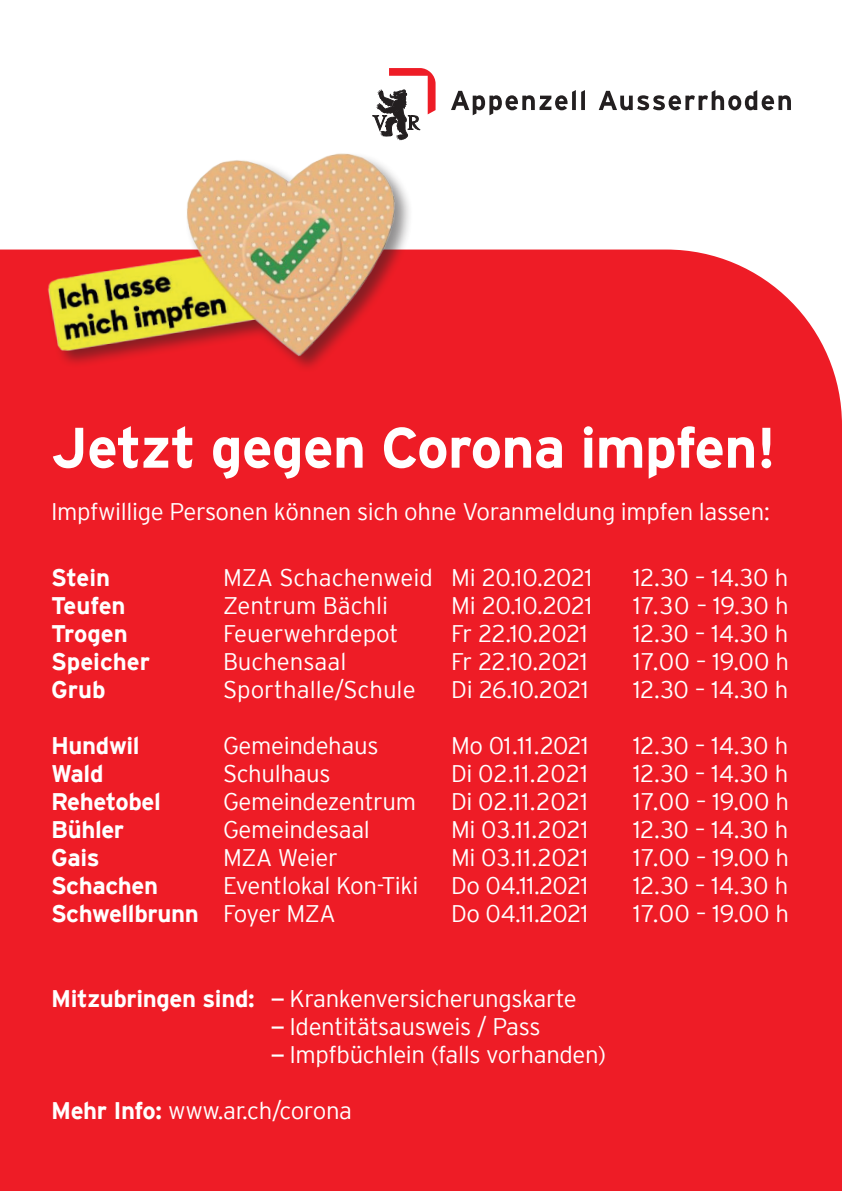
<style>
.page{position:relative;width:842px;height:1191px;background:#fff}
.page>*{position:absolute;margin:0;border:0;box-sizing:border-box;transform-origin:0 0}
.t1{font:700 57px "Interstate";letter-spacing:-.015em;color:#fff}
.t2{font:300 24px "Interstate";letter-spacing:-.015em;color:#fff}
.t3{font:700 24px "Interstate";letter-spacing:-.015em;color:#fff}
.t4{font:300 24px "Interstate";letter-spacing:.01em;color:#fff}
.t5{font:300 24px "Interstate";letter-spacing:.005em;color:#fff}
.s1{font-weight:300}
.s2{font-weight:700}
.s3{font-family:"STIX General";font-weight:700}
</style>
<div class="page">
<div style="left:0;top:249px;width:842px;height:942px;background:#ee1c26"></div>
<svg style="left:451px;top:90px;width:134px;height:25px"></svg>
<svg style="left:599px;top:90px;width:192px;height:20px"></svg>
<svg style="left:373px;top:68px;width:63px;height:54px"></svg>
<div style="left:828px;top:425px;width:14px;height:766px;background:#ee1c26"></div>
<img style="left:16px;top:122px;width:419px;height:280px">
<p class="t1" style="left:51px;top:416px;width:726px">Jetzt gegen Corona impfen!</p>
<p class="t2" style="left:51px;top:498px;width:720px">Impfwillige Personen können sich ohne Voranmeldung impfen lassen:</p>
<p class="t3" style="left:51px;top:564px;width:61px">Stein</p>
<p class="t2" style="left:223px;top:564px;width:371px">MZA Schachenweid Mi 20.10.2021</p>
<p class="t2" style="left:633px;top:564px;width:157px">12.30 – 14.30 h</p>
<p class="t3" style="left:51px;top:592px;width:76px">Teufen</p>
<p class="t2" style="left:223px;top:592px;width:167px">Zentrum Bächli</p>
<p class="t2" style="left:451px;top:592px;width:143px">Mi 20.10.2021</p>
<p class="t2" style="left:633px;top:592px;width:157px">17.30 – 19.30 h</p>
<p class="t3" style="left:51px;top:620px;width:78px">Trogen</p>
<p class="t2" style="left:223px;top:620px;width:177px">Feuerwehrdepot</p>
<p class="t2" style="left:451px;top:620px;width:138px">Fr 22.10.2021</p>
<p class="t2" style="left:633px;top:620px;width:157px">12.30 – 14.30 h</p>
<p class="t3" style="left:51px;top:648px;width:101px">Speicher</p>
<p class="t2" style="left:223px;top:648px;width:125px">Buchensaal</p>
<p class="t2" style="left:451px;top:648px;width:138px">Fr 22.10.2021</p>
<p class="t2" style="left:633px;top:648px;width:158px">17.00 – 19.00 h</p>
<p class="t3" style="left:51px;top:676px;width:56px">Grub</p>
<p class="t2" style="left:223px;top:676px;width:194px">Sporthalle/Schule</p>
<p class="t2" style="left:451px;top:676px;width:139px">Di 26.10.2021</p>
<p class="t2" style="left:633px;top:676px;width:157px">12.30 – 14.30 h</p>
<p class="t3" style="left:51px;top:732px;width:90px">Hundwil</p>
<p class="t2" style="left:223px;top:732px;width:157px">Gemeindehaus</p>
<p class="t2" style="left:451px;top:732px;width:139px">Mo 01.11.2021</p>
<p class="t2" style="left:633px;top:732px;width:157px">12.30 – 14.30 h</p>
<p class="t3" style="left:51px;top:760px;width:54px">Wald</p>
<p class="t2" style="left:223px;top:760px;width:109px">Schulhaus</p>
<p class="t4" style="left:451px;top:760px;width:138px">Di 02.11.2021</p>
<p class="t2" style="left:633px;top:760px;width:157px">12.30 – 14.30 h</p>
<p class="t3" style="left:51px;top:788px;width:111px">Rehetobel</p>
<p class="t2" style="left:223px;top:788px;width:195px">Gemeindezentrum</p>
<p class="t4" style="left:451px;top:788px;width:138px">Di 02.11.2021</p>
<p class="t2" style="left:633px;top:788px;width:158px">17.00 – 19.00 h</p>
<p class="t3" style="left:51px;top:816px;width:75px">Bühler</p>
<p class="t2" style="left:223px;top:816px;width:148px">Gemeindesaal</p>
<p class="t5" style="left:451px;top:816px;width:139px">Mi 03.11.2021</p>
<p class="t2" style="left:633px;top:816px;width:157px">12.30 – 14.30 h</p>
<p class="t3" style="left:51px;top:844px;width:50px">Gais</p>
<p class="t2" style="left:223px;top:844px;width:116px">MZA Weier</p>
<p class="t5" style="left:451px;top:844px;width:139px">Mi 03.11.2021</p>
<p class="t2" style="left:633px;top:844px;width:158px">17.00 – 19.00 h</p>
<p class="t3" style="left:51px;top:872px;width:109px">Schachen</p>
<p class="t2" style="left:223px;top:872px;width:197px">Eventlokal Kon-Tiki</p>
<p class="t2" style="left:451px;top:872px;width:139px">Do 04.11.2021</p>
<p class="t2" style="left:633px;top:872px;width:157px">12.30 – 14.30 h</p>
<p class="t3" style="left:51px;top:900px;width:286px">Schwellbrunn <span class="s1">Foyer MZA</span></p>
<p class="t2" style="left:451px;top:900px;width:139px">Do 04.11.2021</p>
<p class="t2" style="left:633px;top:900px;width:158px">17.00 – 19.00 h</p>
<p class="t2" style="left:51px;top:984px;width:527px"><span class="s2">Mitzubringen sind:</span> <span class="s3">–</span> Krankenversicherungskarte</p>
<p class="t2" style="left:272px;top:1012px;width:270px"><span class="s3">–</span> Identitätsausweis / Pass</p>
<p class="t2" style="left:272px;top:1040px;width:336px"><span class="s3">–</span> Impfbüchlein (falls vorhanden)</p>
<p class="t2" style="left:51px;top:1096px;width:303px"><span class="s2">Mehr Info:</span> www.ar.ch/corona</p>
</div>
